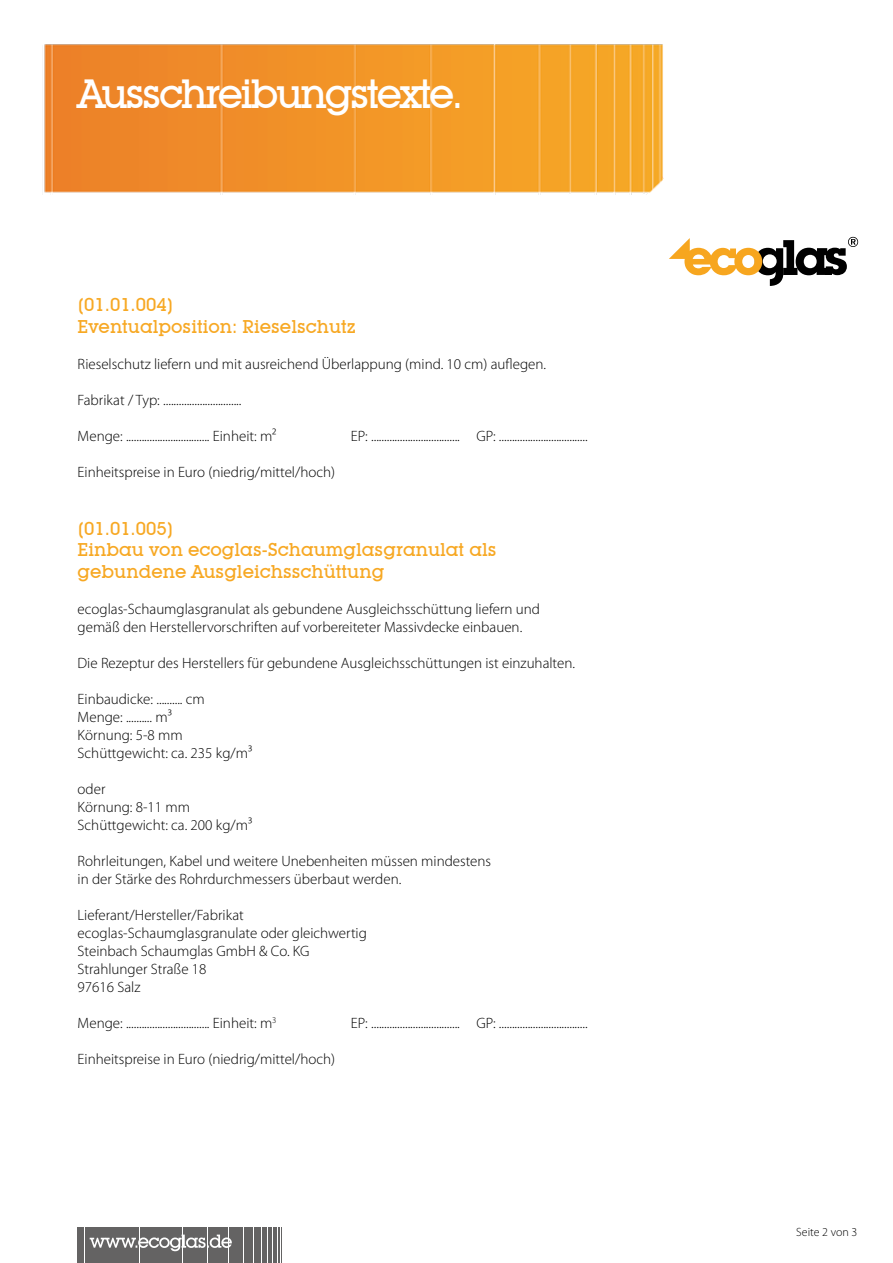
<style>
.page{position:relative;width:893px;height:1263px;background:#fff}
.page>*{position:absolute;margin:0;border:0;box-sizing:border-box;transform-origin:0 0}
.t1{font:500 39.75px "Lubalin Graph IT Cby BT";letter-spacing:-.065em;color:#fff}
.t2{font:500 18px/21.6px "Lubalin Graph IT Cby BT";color:#f7a823}
.t3{font:300 15px/18px "Myriad Pro";color:#000}
.t4{font:300 12px "Myriad Pro";color:#000}
</style>
<div class="page">
<div style="left:77px;top:1227px;width:206px;height:36px;background:#646363"></div>
<hr style="left:139px;top:1225px;width:1px;height:38px;background:#fff">
<hr style="left:84px;top:1225px;width:1px;height:38px;background:#fff">
<hr style="left:243px;top:1225px;width:1px;height:38px;background:#fff">
<hr style="left:253px;top:1225px;width:1px;height:38px;background:#fff">
<hr style="left:261px;top:1225px;width:1px;height:38px;background:#fff">
<hr style="left:267px;top:1225px;width:1px;height:38px;background:#fff">
<hr style="left:273px;top:1225px;width:1px;height:38px;background:#fff">
<hr style="left:277px;top:1225px;width:1px;height:38px;background:#fff">
<hr style="left:228px;top:1225px;width:1px;height:38px;background:#fff">
<hr style="left:208px;top:1225px;width:1px;height:38px;background:#fff">
<hr style="left:183px;top:1225px;width:1px;height:38px;background:#fff">
<hr style="left:280px;top:1225px;width:1px;height:38px;background:#fff">
<hr style="left:282px;top:1225px;width:1px;height:38px;background:#fff">
<svg style="left:90px;top:1234px;width:142px;height:17px"></svg>
<img style="left:44px;top:44px;width:619px;height:150px">
<svg style="left:669px;top:237px;width:189px;height:49px"></svg>
<h1 class="t1" style="left:78px;top:69px;width:387px">Ausschreibungstexte.</h1>
<p class="t2" style="left:78px;top:294px;width:280px">[01.01.004]<br>Eventualposition: Rieselschutz</p>
<p class="t3" style="left:78px;top:355px;width:470px">Rieselschutz liefern und mit ausreichend Überlappung (mind. 10 cm) auflegen.</p>
<p class="t3" style="left:78px;top:391px;width:165px">Fabrikat / Typ: ..............................</p>
<p class="t3" style="left:78px;top:427px;width:200px">Menge: ................................ Einheit: m²</p>
<p class="t3" style="left:351px;top:427px;width:238px">EP: .................................. GP: ..................................</p>
<p class="t3" style="left:78px;top:463px;width:259px">Einheitspreise in Euro (niedrig/mittel/hoch)</p>
<p class="t2" style="left:78px;top:517px;width:421px">[01.01.005]<br>Einbau von ecoglas-Schaumglasgranulat als gebundene Ausgleichsschüttung</p>
<p class="t3" style="left:78px;top:600px;width:464px">ecoglas-Schaumglasgranulat als gebundene Ausgleichsschüttung liefern und gemäß den Herstellervorschriften auf vorbereiteter Massivdecke einbauen.</p>
<p class="t3" style="left:78px;top:654px;width:499px">Die Rezeptur des Herstellers für gebundene Ausgleichsschüttungen ist einzuhalten.</p>
<p class="t3" style="left:78px;top:690px;width:176px">Einbaudicke: .......... cm<br>Menge: .......... m³<br>Körnung: 5-8 mm<br>Schüttgewicht: ca. 235 kg/m³</p>
<p class="t3" style="left:78px;top:780px;width:176px">oder<br>Körnung: 8-11 mm<br>Schüttgewicht: ca. 200 kg/m³</p>
<p class="t3" style="left:78px;top:852px;width:415px">Rohrleitungen, Kabel und weitere Unebenheiten müssen mindestens in der Stärke des Rohrdurchmessers überbaut werden.</p>
<p class="t3" style="left:78px;top:906px;width:291px">Lieferant/Hersteller/Fabrikat ecoglas-Schaumglasgranulate oder gleichwertig<br>Steinbach Schaumglas GmbH &amp; Co. KG<br>Strahlunger Straße 18<br>97616 Salz</p>
<p class="t3" style="left:78px;top:1014px;width:200px">Menge: ................................ Einheit: m<sup>3</sup></p>
<p class="t3" style="left:351px;top:1014px;width:238px">EP: .................................. GP: ..................................</p>
<p class="t3" style="left:78px;top:1050px;width:259px">Einheitspreise in Euro (niedrig/mittel/hoch)</p>
<p class="t4" style="left:796px;top:1226px;width:63px">Seite 2 von 3</p>
</div>
